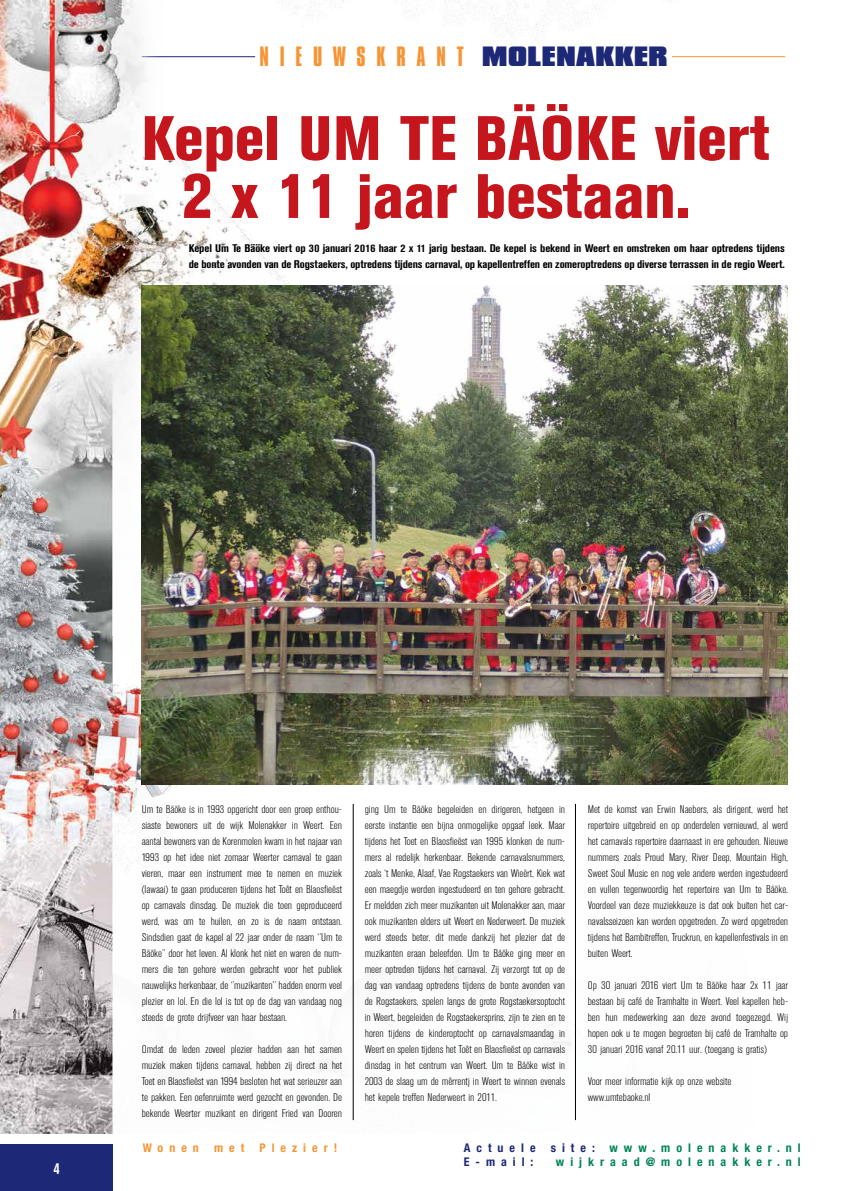
<style>
.page{position:relative;width:842px;height:1191px;background:#fff}
.page>*{position:absolute;margin:0;border:0;box-sizing:border-box;transform-origin:0 0}
.t1{font:800 condensed 62px/58px "Akzidenz Grotesk BE";color:#c4161c}
.t2{font:24px "Compacta BT";letter-spacing:.45em;color:#f79433}
.t3{font:700 condensed 16px "Akzidenz Grotesk BE";color:#fff}
.t4{font:700 condensed 12px "Helvetica Neue";letter-spacing:.5em;color:#008457}
.t5{font:700 condensed 12px "Helvetica Neue";letter-spacing:.5em;color:#f79433}
.t6{font:700 condensed 12px "Helvetica Neue";letter-spacing:.5em;color:#1d2877}
.t7{font:300 condensed 11px/16px "Akzidenz Grotesk BE";letter-spacing:-.005em;color:#000;text-align:justify;scale:1.15 1}
.t8{font:700 condensed 11px/16px "Akzidenz Grotesk BE";letter-spacing:-.01em;color:#000;scale:1.15 1}
.s1{font-weight:900;color:#1d2877}
.s2{color:#1d2877}
</style>
<div class="page">
<div style="left:0;top:1143px;width:113px;height:48px;background:#1d2877"></div>
<hr style="left:672px;top:56px;width:113px;height:1px;background:#f79433">
<img style="left:0;top:0;width:777px;height:1133px">
<img style="left:142px;top:285px;width:645px;height:499px">
<hr style="left:353px;top:804px;width:1px;height:316px;background:#000">
<hr style="left:575px;top:804px;width:1px;height:316px;background:#000">
<h2 class="t2" style="left:259px;top:42px;width:410px">NIEUWSKRANT <span class="s1">MOLENAKKER</span></h2>
<h1 class="t1" style="left:182px;top:110px;width:589px;text-indent:-40px">Kepel UM TE BÄÖKE viert<br>2 x 11 jaar bestaan.</h1>
<p class="t8" style="left:189px;top:241px;width:520px">Kepel Um Te Bäöke viert op 30 januari 2016 haar 2 x 11 jarig bestaan. De kepel is bekend in Weert en omstreken om haar optredens tijdens de bonte avonden van de Rogstaekers, optredens tijdens carnaval, op kapellentreffen en zomeroptredens op diverse terrassen in de regio Weert.</p>
<h3 class="t3" style="left:53px;top:1159px;width:8px">4</h3>
<p class="t7" style="left:142px;top:801px;width:176px">Um te Bäöke is in 1993 opgericht door een groep enthou&shy;siaste bewoners uit de wijk Molenakker in Weert. Een aantal bewoners van de Korenmolen kwam in het najaar van 1993 op het idee niet zomaar Weerter carnaval te gaan vieren, maar een instrument mee te nemen en muziek (lawaai) te gaan produceren tijdens het Toêt en Blaosfieëst op carnavals dinsdag. De muziek die toen geproduceerd werd, was om te huilen, en zo is de naam ontstaan.<br>Sindsdien gaat de kapel al 22 jaar onder de naam ‘’Um te Bäöke’’ door het leven. Al klonk het niet en waren de num&shy;mers die ten gehore werden gebracht voor het publiek nauwelijks herkenbaar, de ‘’muzikanten’’ hadden enorm veel plezier en lol. En die lol is tot op de dag van vandaag nog steeds de grote drijfveer van haar bestaan.</p>
<p class="t7" style="left:142px;top:1041px;width:176px">Omdat de leden zoveel plezier hadden aan het samen muziek maken tijdens carnaval, hebben zij direct na het Toet en Blaosfieëst van 1994 besloten het wat serieuzer aan te pakken. Een oefenruimte werd gezocht en gevonden. De bekende Weerter muzikant en dirigent Fried van Dooren</p>
<p class="t7" style="left:365px;top:801px;width:176px">ging Um te Bäöke begeleiden en dirigeren, hetgeen in eerste instantie een bijna onmogelijke opgaaf leek. Maar tijdens het Toet en Blaosfieëst van 1995 klonken de num&shy;mers al redelijk herkenbaar. Bekende carnavalsnummers, zoals ‘t Menke, Alaaf, Vae Rogstaekers van Wieërt, Kiek wat een maegdje werden ingestudeerd en ten gehore gebracht.<br>Er meldden zich meer muzikanten uit Molenakker aan, maar ook muzikanten elders uit Weert en Nederweert. De muziek werd steeds beter, dit mede dankzij het plezier dat de muzikanten eraan beleefden. Um te Bäöke ging meer en meer optreden tijdens het carnaval. Zij verzorgt tot op de dag van vandaag optredens tijdens de bonte avonden van de Rogstaekers, spelen langs de grote Rogstaekersoptocht in Weert, begeleiden de Rogstaekersprins, zijn te zien en te horen tijdens de kinderoptocht op carnavalsmaandag in Weert en spelen tijdens het Toêt en Blaosfieëst op carnavals dinsdag in het centrum van Weert. Um te Bäöke wist in 2003 de slaag um de mêrrentj in Weert te winnen evenals het kepele treffen Nederweert in 2011.</p>
<p class="t7" style="left:588px;top:801px;width:176px">Met de komst van Erwin Naebers, als dirigent, werd het repertoire uitgebreid en op onderdelen vernieuwd, al werd het carnavals repertoire daarnaast in ere gehouden. Nieuwe nummers zoals Proud Mary, River Deep, Mountain High, Sweet Soul Music en nog vele andere werden ingestudeerd en vullen tegenwoordig het repertoire van Um te Bäöke.<br>Voordeel van deze muziekkeuze is dat ook buiten het car&shy;navalsseizoen kan worden opgetreden. Zo werd opgetreden tijdens het Bambitreffen, Truckrun, en kapellenfestivals in en buiten Weert.</p>
<p class="t7" style="left:588px;top:977px;width:176px">Op 30 januari 2016 viert Um te Bäöke haar 2x 11 jaar bestaan bij café de Tramhalte in Weert. Veel kapellen heb&shy;ben hun medewerking aan deze avond toegezegd. Wij hopen ook u te mogen begroeten bij café de Tramhalte op 30 januari 2016 vanaf 20.11 uur. (toegang is gratis)</p>
<p class="t7" style="left:588px;top:1073px;width:126px">Voor meer informatie kijk op onze website www.umtebaoke.nl</p>
<p class="t5" style="left:143px;top:1140px;width:58px">Wonen</p>
<p class="t5" style="left:214px;top:1140px;width:32px">met</p>
<p class="t5" style="left:259px;top:1140px;width:79px">Plezier!</p>
<p class="t6" style="left:464px;top:1140px;width:73px">Actuele</p>
<p class="t4" style="left:551px;top:1140px;width:252px"><span class="s2">site:</span> www.molenakker.nl</p>
<p class="t6" style="left:464px;top:1154px;width:71px">E-mail:</p>
<p class="t4" style="left:556px;top:1154px;width:246px">wijkraad@molenakker.nl</p>
</div>
